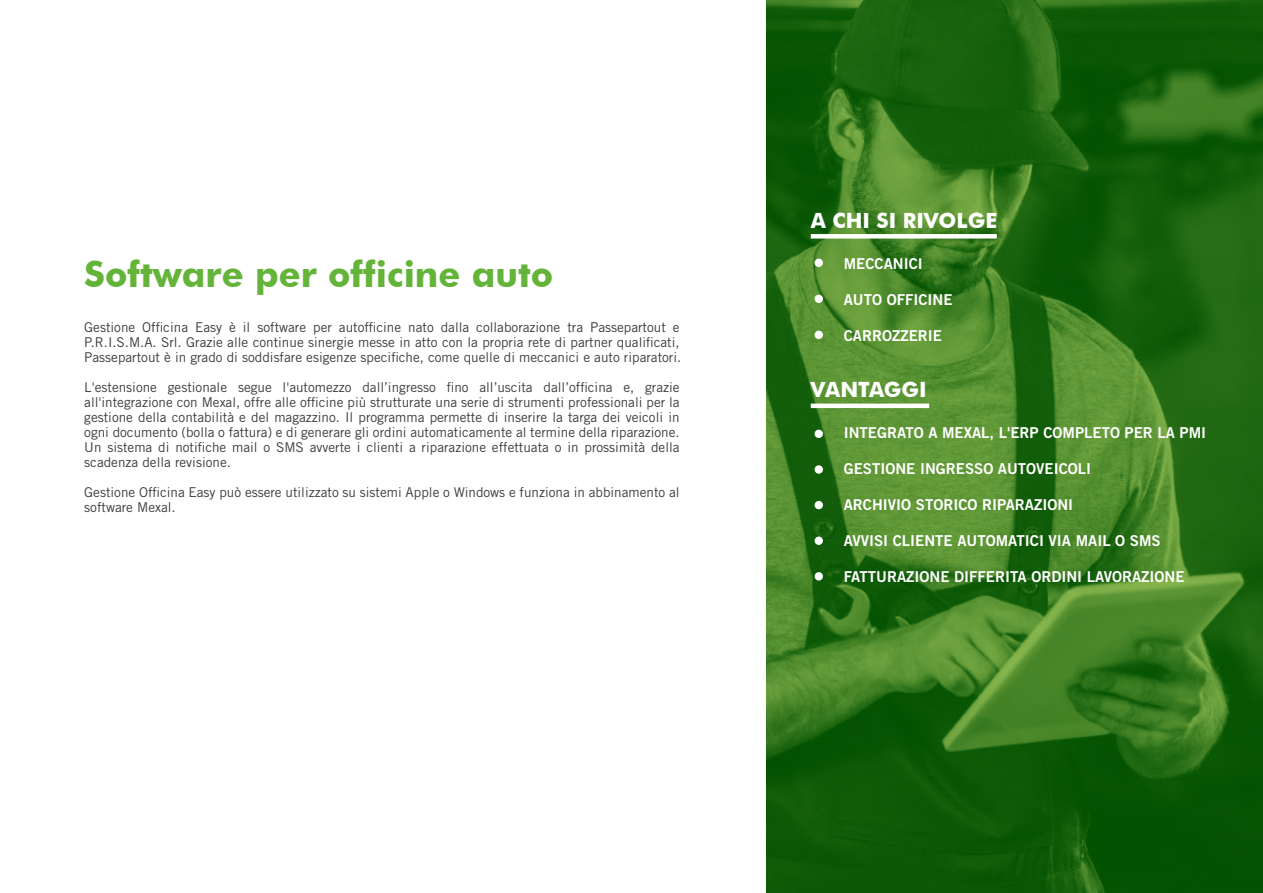
<style>
.page{position:relative;width:1263px;height:893px;background:#fff}
.page>*{position:absolute;margin:0;border:0;box-sizing:border-box;transform-origin:0 0}
.t1{font:700 36px "Futura BT";color:#64b43a}
.t2{font:700 21px "Futura BT";color:#fff}
.t3{font:15px "Trade Gothic LT Std Bd 2";color:#fff}
.t4{font:13.5px/15px "Trade Gothic LT Std";color:#3c3c3b}
</style>
<div class="page">
<svg style="left:767px;top:0;width:496px;height:893px;background:#2c7118"></svg>
<div style="left:814px;top:259px;width:9px;height:8px;background:#fff;border-radius:50%"></div>
<div style="left:814px;top:295px;width:9px;height:8px;background:#fff;border-radius:50%"></div>
<div style="left:811px;top:234px;width:186px;height:5px;background:#fff"></div>
<div style="left:814px;top:430px;width:9px;height:8px;background:#fff;border-radius:50%"></div>
<svg style="left:814px;top:465px;width:9px;height:9px"></svg>
<div style="left:814px;top:501px;width:9px;height:8px;background:#fff;border-radius:50%"></div>
<div style="left:814px;top:536px;width:9px;height:9px;background:#fff;border-radius:50%"></div>
<div style="left:814px;top:572px;width:9px;height:9px;background:#fff;border-radius:50%"></div>
<hr style="left:811px;top:404px;width:118px;height:4px;background:#fff">
<div style="left:814px;top:331px;width:9px;height:8px;background:#fff;border-radius:50%"></div>
<h1 class="t1" style="left:84px;top:252px;width:470px">Software per officine auto</h1>
<p class="t4" style="left:84px;top:320px;width:598px">Gestione Officina Easy è il software per autofficine nato dalla collaborazione tra Passepartout e<br>P.R.I.S.M.A. Srl. Grazie alle continue sinergie messe in atto con la propria rete di partner qualificati,<br>Passepartout è in grado di soddisfare esigenze specifiche, come quelle di meccanici e auto riparatori.</p>
<p class="t4" style="left:84px;top:380px;width:597px;text-align:justify">L'estensione gestionale segue l'automezzo dall’ingresso fino all’uscita dall’officina e, grazie all'integrazione con Mexal, offre alle officine più strutturate una serie di strumenti professionali per la gestione della contabilità e del magazzino. Il programma permette di inserire la targa dei veicoli in ogni documento (bolla o fattura) e di generare gli ordini automaticamente al termine della riparazione.<br>Un sistema di notifiche mail o SMS avverte i clienti a riparazione effettuata o in prossimità della scadenza della revisione.</p>
<p class="t4" style="left:84px;top:485px;width:597px">Gestione Officina Easy può essere utilizzato su sistemi Apple o Windows e funziona in abbinamento al software Mexal.</p>
<h2 class="t2" style="left:811px;top:208px;width:188px">A CHI SI RIVOLGE</h2>
<p class="t3" style="left:844px;top:254px;width:81px">MECCANICI</p>
<p class="t3" style="left:844px;top:290px;width:110px">AUTO OFFICINE</p>
<p class="t3" style="left:844px;top:326px;width:100px">CARROZZERIE</p>
<h2 class="t2" style="left:811px;top:377px;width:118px">VANTAGGI</h2>
<p class="t3" style="left:844px;top:423px;width:364px">INTEGRATO A MEXAL, L'ERP COMPLETO PER LA PMI</p>
<p class="t3" style="left:844px;top:459px;width:249px">GESTIONE INGRESSO AUTOVEICOLI</p>
<p class="t3" style="left:844px;top:495px;width:231px">ARCHIVIO STORICO RIPARAZIONI</p>
<p class="t3" style="left:844px;top:531px;width:318px">AVVISI CLIENTE AUTOMATICI VIA MAIL O SMS</p>
<p class="t3" style="left:844px;top:567px;width:342px">FATTURAZIONE DIFFERITA ORDINI LAVORAZIONE</p>
</div>
